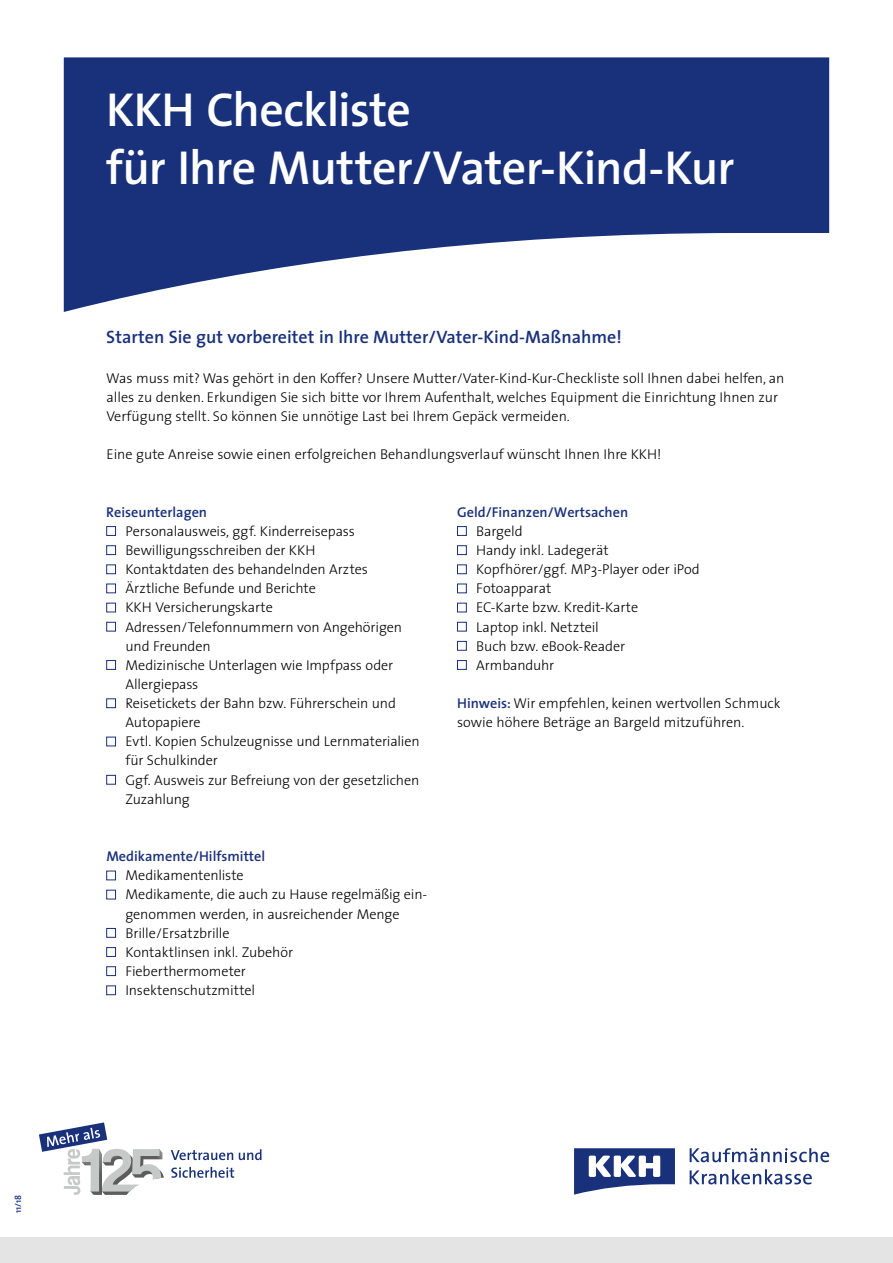
<style>
.page{position:relative;width:893px;height:1263px;background:#fff}
.page>*{position:absolute;margin:0;border:0;box-sizing:border-box;transform-origin:0 0}
.t1{font:600 48px/57.6px "The Sans";letter-spacing:-.015em;color:#fff}
.t2{font:600 18px "The Sans";color:#19317b}
.t3{font:300 14.25px/19.2px "The Sans";letter-spacing:-.005em;color:#000}
.t4{font:600 14.25px "The Sans";color:#19317b}
.t5{font:600 9px "The Sans";color:#19317b}
.s1{font-weight:600;color:#19317b}
</style>
<div class="page">
<div style="left:0;top:1237px;width:893px;height:26px;background:#e4e4e4"></div>
<svg style="left:574px;top:1148px;width:101px;height:47px"></svg>
<svg style="left:690px;top:1169px;width:122px;height:15px"></svg>
<svg style="left:690px;top:1148px;width:139px;height:14px"></svg>
<svg style="left:171px;top:1167px;width:63px;height:11px"></svg>
<svg style="left:171px;top:1149px;width:90px;height:11px"></svg>
<svg style="left:39px;top:1122px;width:125px;height:73px"></svg>
<div style="left:106px;top:526px;width:10px;height:10px;border:1px solid #19317b"></div>
<div style="left:106px;top:545px;width:10px;height:10px;border:1px solid #19317b"></div>
<div style="left:106px;top:564px;width:10px;height:10px;border:1px solid #19317b"></div>
<div style="left:106px;top:584px;width:10px;height:9px;border:1px solid #19317b"></div>
<div style="left:106px;top:603px;width:10px;height:9px;border:1px solid #19317b"></div>
<div style="left:106px;top:622px;width:10px;height:9px;border:1px solid #19317b"></div>
<div style="left:106px;top:660px;width:10px;height:10px;border:1px solid #19317b"></div>
<div style="left:106px;top:698px;width:10px;height:10px;border:1px solid #19317b"></div>
<div style="left:106px;top:737px;width:10px;height:9px;border:1px solid #19317b"></div>
<div style="left:106px;top:775px;width:10px;height:9px;border:1px solid #19317b"></div>
<div style="left:457px;top:526px;width:10px;height:10px;border:1px solid #19317b"></div>
<div style="left:457px;top:545px;width:10px;height:10px;border:1px solid #19317b"></div>
<div style="left:457px;top:564px;width:10px;height:10px;border:1px solid #19317b"></div>
<div style="left:457px;top:584px;width:10px;height:9px;border:1px solid #19317b"></div>
<div style="left:457px;top:603px;width:10px;height:9px;border:1px solid #19317b"></div>
<div style="left:457px;top:622px;width:10px;height:9px;border:1px solid #19317b"></div>
<div style="left:457px;top:641px;width:10px;height:10px;border:1px solid #19317b"></div>
<div style="left:457px;top:660px;width:10px;height:10px;border:1px solid #19317b"></div>
<div style="left:106px;top:871px;width:10px;height:9px;border:1px solid #19317b"></div>
<div style="left:106px;top:890px;width:10px;height:9px;border:1px solid #19317b"></div>
<div style="left:106px;top:928px;width:10px;height:10px;border:1px solid #19317b"></div>
<div style="left:106px;top:947px;width:10px;height:10px;border:1px solid #19317b"></div>
<div style="left:106px;top:966px;width:10px;height:10px;border:1px solid #19317b"></div>
<div style="left:106px;top:985px;width:10px;height:10px;border:1px solid #19317b"></div>
<svg style="left:64px;top:57px;width:765px;height:255px;fill:#19317b"></svg>
<p class="t5" style="left:11px;top:1213px;width:19px;rotate:-90deg">11/18</p>
<h1 class="t1" style="left:106px;top:80px;width:630px">KKH Checkliste<br>für Ihre Mutter/Vater-Kind-Kur</h1>
<p class="t2" style="left:106px;top:321px;width:517px">Starten Sie gut vorbereitet in Ihre Mutter/Vater-Kind-Maßnahme!</p>
<p class="t3" style="left:106px;top:368px;width:680px">Was muss mit? Was gehört in den Koffer? Unsere Mutter/Vater-Kind-Kur-Checkliste soll Ihnen dabei helfen, an alles zu denken. Erkundigen Sie sich bitte vor Ihrem Aufenthalt, welches Equipment die Einrichtung Ihnen zur<br>Verfügung stellt. So können Sie unnötige Last bei Ihrem Gepäck vermeiden.</p>
<p class="t3" style="left:106px;top:444px;width:556px">Eine gute Anreise sowie einen erfolgreichen Behandlungsverlauf wünscht Ihnen Ihre KKH!</p>
<p class="t4" style="left:106px;top:500px;width:102px">Reiseunterlagen</p>
<p class="t3" style="left:125px;top:521px;width:296px">Personalausweis, ggf. Kinderreisepass<br>Bewilligungsschreiben der KKH<br>Kontaktdaten des behandelnden Arztes<br>Ärztliche Befunde und Berichte<br>KKH Versicherungskarte<br>Adressen/Telefonnummern von Angehörigen und Freunden<br>Medizinische Unterlagen wie Impfpass oder<br>Allergiepass<br>Reisetickets der Bahn bzw. Führerschein und<br>Autopapiere<br>Evtl. Kopien Schulzeugnisse und Lernmaterialien für Schulkinder<br>Ggf. Ausweis zur Befreiung von der gesetzlichen<br>Zuzahlung</p>
<p class="t4" style="left:106px;top:844px;width:160px">Medikamente/Hilfsmittel</p>
<p class="t3" style="left:125px;top:865px;width:303px">Medikamentenliste<br>Medikamente, die auch zu Hause regelmäßig ein&shy;genommen werden, in ausreichender Menge<br>Brille/Ersatzbrille<br>Kontaktlinsen inkl. Zubehör<br>Fieberthermometer<br>Insektenschutzmittel</p>
<p class="t4" style="left:457px;top:500px;width:173px">Geld/Finanzen/Wertsachen</p>
<p class="t3" style="left:476px;top:521px;width:225px">Bargeld<br>Handy inkl. Ladegerät<br>Kopfhörer/ggf. MP3-Player oder iPod<br>Fotoapparat<br>EC-Karte bzw. Kredit-Karte<br>Laptop inkl. Netzteil<br>Buch bzw. eBook-Reader<br>Armbanduhr</p>
<p class="t3" style="left:457px;top:693px;width:325px"><span class="s1">Hinweis:</span> Wir empfehlen, keinen wertvollen Schmuck sowie höhere Beträge an Bargeld mitzuführen.</p>
</div>
